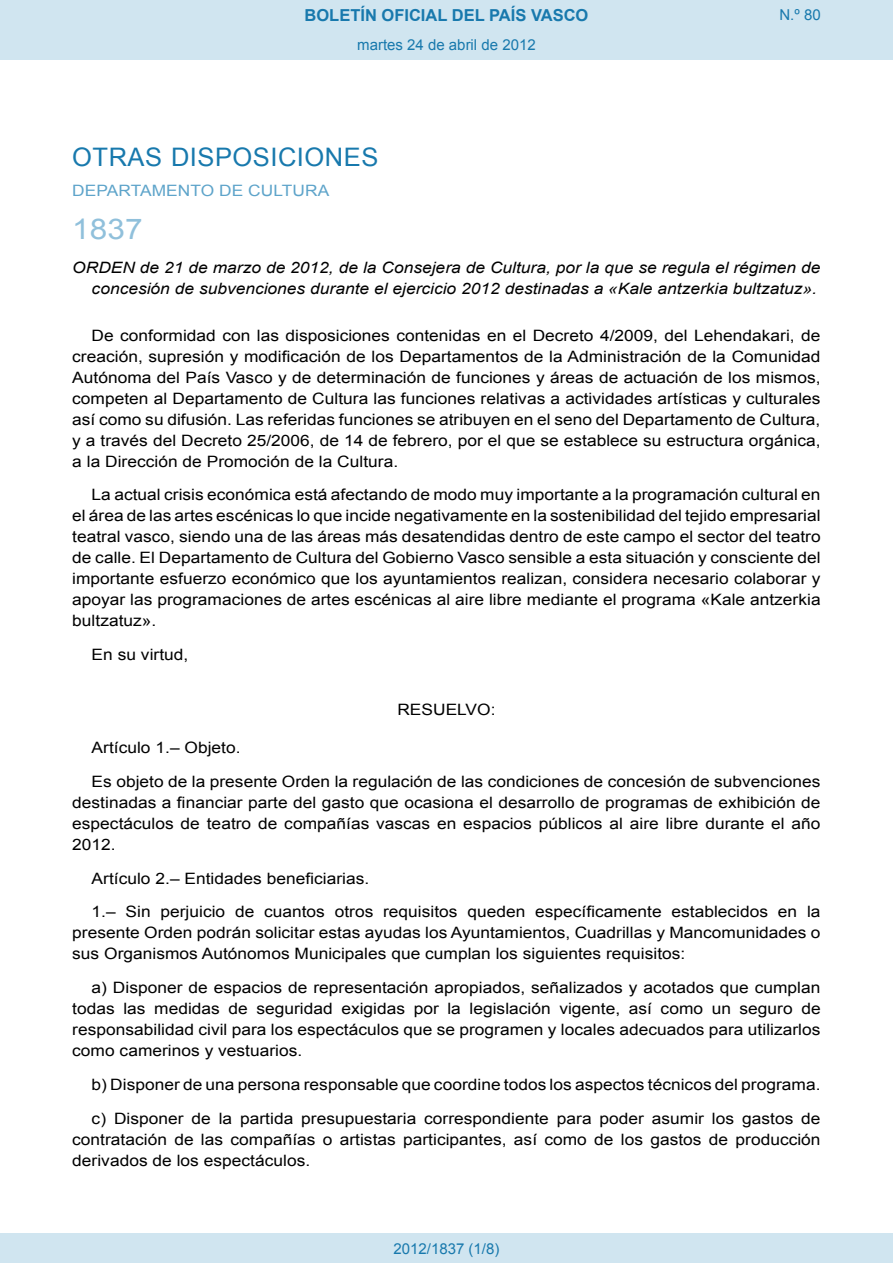
<style>
.page{position:relative;width:893px;height:1263px;background:#fff}
.page>*{position:absolute;margin:0;border:0;box-sizing:border-box;transform-origin:0 0}
.BOPVOrden{font:28.5px "Arial";color:#90c0db;scale:1.11 1}
.BOPVSeccion{font:25.5px "Arial";letter-spacing:.02em;color:#1879ad}
.t1{font:700 16.5px "Arial";color:#1879ad}
.BOPVDetalle{font:15.6px/21px "Arial";color:#000;text-align:justify;scale:1.11 1}
.BOPVTitulo{font:italic 15.6px/21px "Arial";color:#000;text-align:right;scale:1.11 1}
.BOPVOrganismo{font:15.6px "Arial";letter-spacing:.005em;color:#5ea4ca;scale:1.11 1}
.BOPVClave{font:15.6px "Arial";color:#000;scale:1.11 1}
.Paginacion_Centro{font:15px "Arial";color:#1879ad}
</style>
<div class="page">
<div style="left:0;top:0;width:893px;height:60px;background:#d0e5f0"></div>
<div style="left:0;top:1233px;width:893px;height:30px;background:#d0e5f0"></div>
<p class="t1" style="left:305px;top:4px;width:285px">BOLETÍN OFICIAL DEL PAÍS VASCO</p>
<p class="Paginacion_Centro" style="left:357px;top:35px;width:180px">martes 24 de abril de 2012</p>
<p class="Paginacion_Centro" style="left:779px;top:5px;width:43px">N.º 80</p>
<p class="BOPVSeccion" style="left:72px;top:141px;width:308px">OTRAS DISPOSICIONES</p>
<p class="BOPVOrganismo" style="left:72px;top:181px;width:233px">DEPARTAMENTO DE CULTURA</p>
<p class="BOPVOrden" style="left:72px;top:211px;width:65px">1837</p>
<p class="BOPVTitulo" style="left:72px;top:257px;width:676px">ORDEN de 21 de marzo de 2012, de la Consejera de Cultura, por la que se regula el régimen de concesión de subvenciones durante el ejercicio 2012 destinadas a «Kale antzerkia bultzatuz».</p>
<p class="BOPVDetalle" style="left:72px;top:325px;width:676px;text-indent:19px">De conformidad con las disposiciones contenidas en el Decreto 4/2009, del Lehendakari, de creación, supresión y modificación de los Departamentos de la Administración de la Comunidad Autónoma del País Vasco y de determinación de funciones y áreas de actuación de los mismos, competen al Departamento de Cultura las funciones relativas a actividades artísticas y culturales así como su difusión. Las referidas funciones se atribuyen en el seno del Departamento de Cultura, y a través del Decreto 25/2006, de 14 de febrero, por el que se establece su estructura orgánica, a la Dirección de Promoción de la Cultura.</p>
<p class="BOPVDetalle" style="left:72px;top:484px;width:676px;text-indent:19px">La actual crisis económica está afectando de modo muy importante a la programación cultural en el área de las artes escénicas lo que incide negativamente en la sostenibilidad del tejido empresarial teatral vasco, siendo una de las áreas más desatendidas dentro de este campo el sector del teatro de calle. El Departamento de Cultura del Gobierno Vasco sensible a esta situación y consciente del importante esfuerzo económico que los ayuntamientos realizan, considera necesario colaborar y apoyar las programaciones de artes escénicas al aire libre mediante el programa «Kale antzerkia bultzatuz».</p>
<p class="BOPVDetalle" style="left:92px;top:644px;width:89px">En su virtud,</p>
<p class="BOPVClave" style="left:397px;top:699px;width:90px">RESUELVO:</p>
<p class="BOPVDetalle" style="left:92px;top:737px;width:136px">Artículo 1.– Objeto.</p>
<p class="BOPVDetalle" style="left:72px;top:771px;width:676px;text-indent:19px">Es objeto de la presente Orden la regulación de las condiciones de concesión de subvenciones destinadas a financiar parte del gasto que ocasiona el desarrollo de programas de exhibición de espectáculos de teatro de compañías vascas en espacios públicos al aire libre durante el año 2012.</p>
<p class="BOPVDetalle" style="left:92px;top:868px;width:252px">Artículo 2.– Entidades beneficiarias.</p>
<p class="BOPVDetalle" style="left:72px;top:901px;width:676px;text-indent:19px">1.– Sin perjuicio de cuantos otros requisitos queden específicamente establecidos en la presente Orden podrán solicitar estas ayudas los Ayuntamientos, Cuadrillas y Mancomunidades o sus Organismos Autónomos Municipales que cumplan los siguientes requisitos:</p>
<p class="BOPVDetalle" style="left:72px;top:977px;width:676px;text-indent:19px">a) Disponer de espacios de representación apropiados, señalizados y acotados que cumplan todas las medidas de seguridad exigidas por la legislación vigente, así como un seguro de responsabilidad civil para los espectáculos que se programen y locales adecuados para utilizarlos como camerinos y vestuarios.</p>
<p class="BOPVDetalle" style="left:92px;top:1074px;width:658px">b) Disponer de una persona responsable que coordine todos los aspectos técnicos del programa.</p>
<p class="BOPVDetalle" style="left:72px;top:1108px;width:676px;text-indent:19px">c) Disponer de la partida presupuestaria correspondiente para poder asumir los gastos de contratación de las compañías o artistas participantes, así como de los gastos de producción derivados de los espectáculos.</p>
<p class="Paginacion_Centro" style="left:393px;top:1238px;width:107px">2012/1837 (1/8)</p>
</div>
